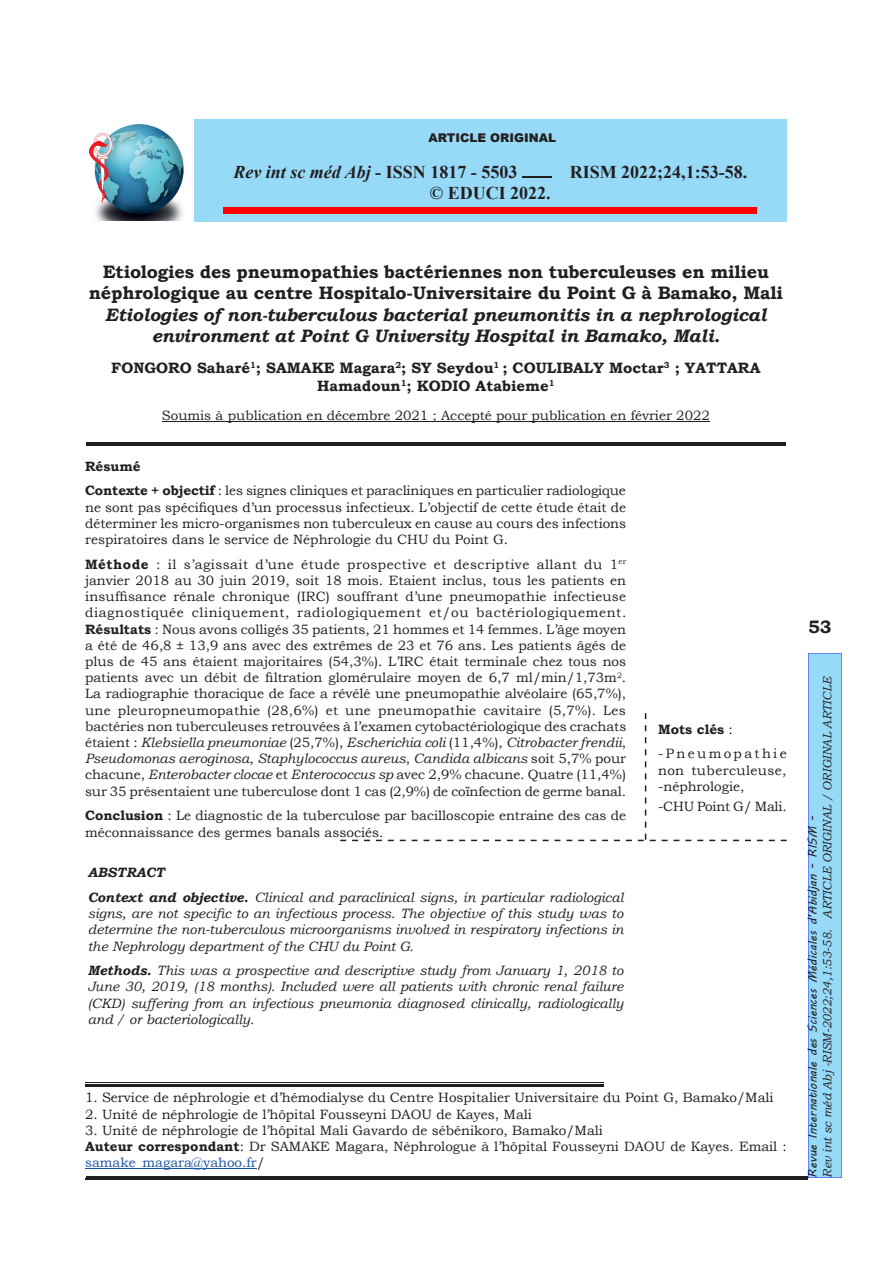
<style>
.page{position:relative;width:893px;height:1263px;background:#fff}
.page>*{position:absolute;margin:0;border:0;box-sizing:border-box;transform-origin:0 0}
.t1{font:700 18px/21.6px "Bookman Old Style";letter-spacing:-.01em;color:#231f20;text-align:center}
.t2{font:italic 700 18px/21.6px "Bookman Old Style";letter-spacing:-.01em;color:#231f20;text-align:center}
.t3{font:700 18px "Times New Roman";color:#231f20}
.t4{font:italic 700 18px "Times New Roman";color:#231f20}
.t5{font:700 15px/18px "Bookman Old Style";color:#231f20;text-align:center}
.t6{font:13.5px/16.2px "Bookman Old Style";color:#231f20}
.t7{font:italic 13.5px/16.2px "Bookman Old Style";color:#231f20;text-align:justify}
.t8{font:13.5px/16.2px "Bookman Old Style";letter-spacing:.03em;color:#231f20}
.t9{font:13.5px/24.8px "Bookman Old Style";letter-spacing:.175em;color:#231f20}
.t10{font:italic 12px "Bookman Old Style";letter-spacing:-.01em;color:#231f20}
.t11{font:12px "MV Boli";letter-spacing:-.01em;color:#231f20}
.t12{font:900 12px "Arial";color:#231f20}
.s1{font-style:normal}
.s2{font-weight:700}
.s3{font-style:italic}
.s4{color:#1e56a6}
</style>
<div class="page">
<hr style="left:85px;top:1178px;width:723px;height:1px;background:#231f20">
<hr style="left:86px;top:1176px;width:723px;height:2px;background:#231f20">
<div style="left:808px;top:653px;width:34px;height:525px;background:#97daf8"></div>
<img style="left:95px;top:124px;width:89px;height:97px">
<svg style="left:89px;top:133px;width:23px;height:71px"></svg>
<div style="left:194px;top:119px;width:593px;height:103px;background:#97daf8"></div>
<hr style="left:522px;top:176px;width:30px;height:2px;background:#231f20">
<div style="left:223px;top:208px;width:534px;height:6px;background:#f00"></div>
<svg style="left:412px;top:840px;width:17px;height:1px"></svg>
<svg style="left:543px;top:840px;width:17px;height:1px"></svg>
<svg style="left:638px;top:834px;width:18px;height:7px"></svg>
<hr style="left:162px;top:421px;width:548px;height:1px;background:#231f20">
<hr style="left:86px;top:443px;width:700px;height:3px;background:#231f20">
<hr style="left:85px;top:1168px;width:172px;height:1px;background:#1e56a6">
<hr style="left:85px;top:1082px;width:519px;height:1px;background:#231f20">
<hr style="left:85px;top:1084px;width:519px;height:2px;background:#231f20">
<p class="t12" style="left:428px;top:129px;width:129px">ARTICLE ORIGINAL</p>
<h1 class="t4" style="left:233px;top:159px;width:285px">Rev int sc méd Abj <span class="s1">- ISSN 1817 - 5503</span></h1>
<h1 class="t3" style="left:570px;top:159px;width:179px">RISM 2022;24,1:53-58.</h1>
<h1 class="t3" style="left:430px;top:180px;width:122px">© EDUCI 2022.</h1>
<h1 class="t1" style="left:89px;top:260px;width:696px">Etiologies des pneumopathies bactériennes non tuberculeuses en milieu néphrologique au centre Hospitalo-Universitaire du Point G à Bamako, Mali</h1>
<h1 class="t2" style="left:105px;top:304px;width:663px">Etiologies of non-tuberculous bacterial pneumonitis in a nephrological environment at Point G University Hospital in Bamako, Mali.</h1>
<p class="t5" style="left:111px;top:359px;width:651px">FONGORO Saharé<sup>1</sup>; SAMAKE Magara<sup>2</sup>; SY Seydou<sup>1</sup> ; COULIBALY Moctar<sup>3</sup> ; YATTARA<br>Hamadoun<sup>1</sup>; KODIO Atabieme<sup>1</sup></p>
<p class="t6" style="left:162px;top:407px;width:549px">Soumis à publication en décembre 2021 ; Accepté pour publication en février 2022</p>
<p class="t6" style="left:85px;top:454px;width:542px;line-height:24.8px"><span class="s2">Résumé<br>Contexte + objectif</span> : les signes cliniques et paracliniques en particulier radiologique</p>
<p class="t6" style="left:85px;top:499px;width:543px;text-align:justify">ne sont pas spécifiques d’un processus infectieux. L’objectif de cette étude était de déterminer les micro-organismes non tuberculeux en cause au cours des infections respiratoires dans le service de Néphrologie du CHU du Point G.</p>
<p class="t6" style="left:85px;top:556px;width:543px;text-align:justify"><span class="s2">Méthode</span> : il s’agissait d’une étude prospective et descriptive allant du 1<sup>er </sup>janvier 2018 au 30 juin 2019, soit 18 mois. Etaient inclus, tous les patients en insuffisance rénale chronique (IRC) souffrant d’une pneumopathie infectieuse diagnostiquée cliniquement, radiologiquement et/ou bactériologiquement.<br><span class="s2">Résultats</span> : Nous avons colligés 35 patients, 21 hommes et 14 femmes. L’âge moyen a été de 46,8 ± 13,9 ans avec des extrêmes de 23 et 76 ans. Les patients âgés de plus de 45 ans étaient majoritaires (54,3%). L’IRC était terminale chez tous nos patients avec un débit de filtration glomérulaire moyen de 6,7 ml/min/1,73m<sup>2</sup>.<br>La radiographie thoracique de face a révélé une pneumopathie alvéolaire (65,7%), une pleuropneumopathie (28,6%) et une pneumopathie cavitaire (5,7%). Les bactéries non tuberculeuses retrouvées à l’examen cytobactériologique des crachats étaient : <span class="s3">Klebsiella pneumoniae</span> (25,7%), <span class="s3">Escherichia coli</span> (11,4%), <span class="s3">Citrobacter frendii</span>, <span class="s3">Pseudomonas aeroginosa</span>, <span class="s3">Staphylococcus aureus</span>, <span class="s3">Candida albicans</span> soit 5,7% pour chacune, <span class="s3">Enterobacter clocae</span> et <span class="s3">Enterococcus sp</span> avec 2,9% chacune. Quatre (11,4%) sur 35 présentaient une tuberculose dont 1 cas (2,9%) de coïnfection de germe banal.</p>
<p class="t6" style="left:85px;top:808px;width:543px"><span class="s2">Conclusion</span> : Le diagnostic de la tuberculose par bacilloscopie entraine des cas de méconnaissance des germes banals associés.</p>
<p class="t7" style="left:88px;top:860px;width:537px;line-height:24.8px"><span class="s2">ABSTRACT<br>Context and objective.</span> Clinical and paraclinical signs, in particular radiological</p>
<p class="t7" style="left:88px;top:905px;width:537px">signs, are not specific to an infectious process. The objective of this study was to determine the non-tuberculous microorganisms involved in respiratory infections in the Nephrology department of the CHU du Point G.</p>
<p class="t7" style="left:88px;top:962px;width:537px"><span class="s2">Methods.</span> This was a prospective and descriptive study from January 1, 2018 to June 30, 2019, (18 months). Included were all patients with chronic renal failure (CKD) suffering from an infectious pneumonia diagnosed clinically, radiologically and / or bacteriologically.</p>
<p class="t9" style="left:658px;top:717px;width:130px"><span class="s2">Mots clés</span> : -Pneumopathie</p>
<p class="t8" style="left:658px;top:762px;width:130px">non tuberculeuse, -néphrologie,</p>
<p class="t6" style="left:658px;top:798px;width:130px">-CHU Point G/ Mali.</p>
<p class="t6" style="left:85px;top:1090px;width:690px">1. Service de néphrologie et d’hémodialyse du Centre Hospitalier Universitaire du Point G, Bamako/Mali</p>
<p class="t6" style="left:85px;top:1106px;width:448px">2. Unité de néphrologie de l’hôpital Fousseyni DAOU de Kayes, Mali</p>
<p class="t6" style="left:85px;top:1122px;width:703px">3. Unité de néphrologie de l’hôpital Mali Gavardo de sébénikoro, Bamako/Mali<br><span class="s2">Auteur correspondant</span>: Dr SAMAKE Magara, Néphrologue à l’hôpital Fousseyni DAOU de Kayes. Email : <span class="s4">samake_magara@yahoo.fr</span>/</p>
<h1 class="t1" style="left:808px;top:616px;width:25px">53</h1>
<p class="t10" style="left:819px;top:1177px;width:503px;rotate:-90deg">Rev int sc méd Abj -RISM-2022;24,1:53-58. ARTICLE ORIGINAL / ORIGINAL ARTICLE</p>
<p class="t11" style="left:805px;top:1177px;width:363px;rotate:-90deg">Revue Internationale des Sciences Médicales d’Abidjan - RISM -</p>
</div>
